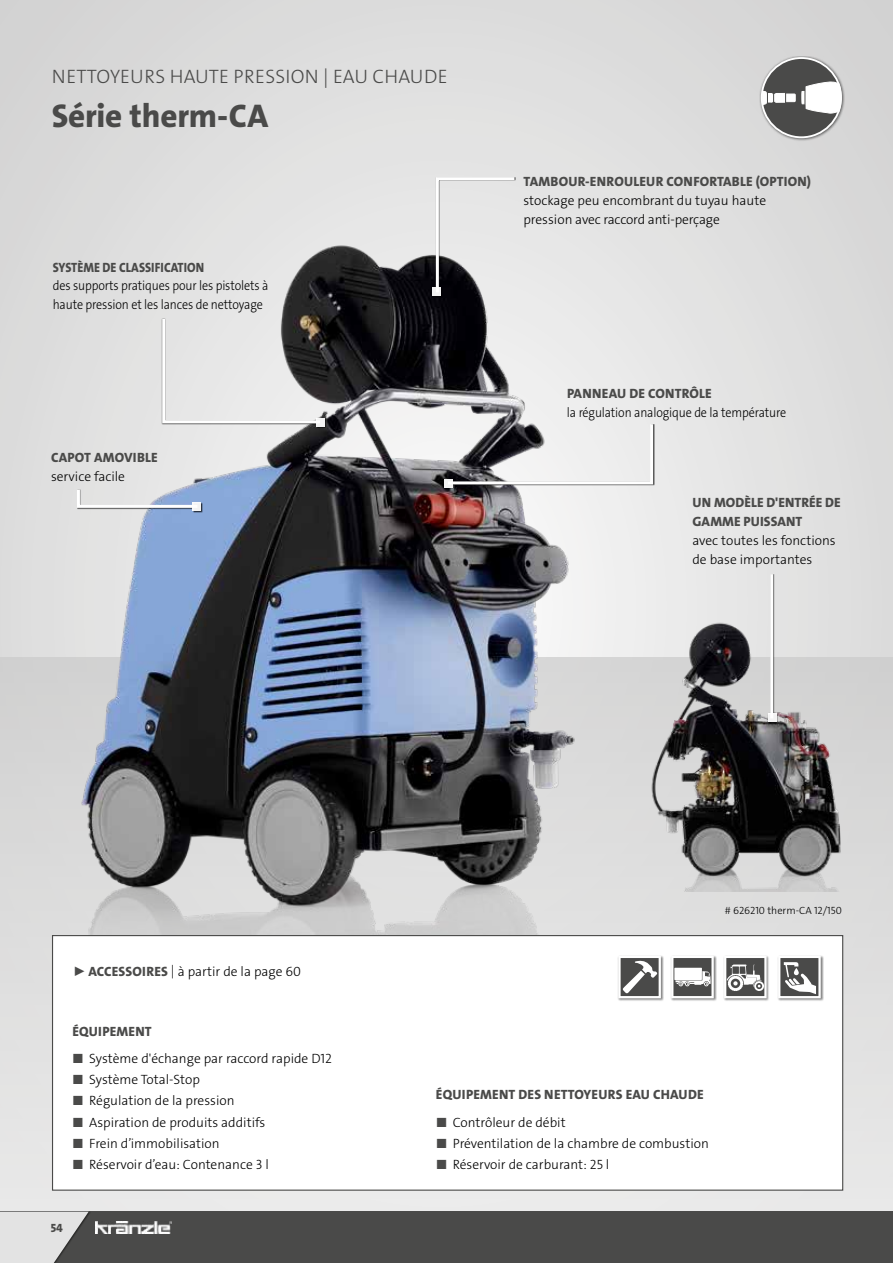
<style>
.page{position:relative;width:893px;height:1263px;background:#fff}
.page>*{position:absolute;margin:0;border:0;box-sizing:border-box;transform-origin:0 0}
.t1{font:33px "The Sans LP8 Ex Bld";letter-spacing:-.005em;color:#4a4a49}
.t2{font:19.5px "The Sans LP3 Lig";letter-spacing:.015em;color:#4a4a49}
.t3{font:13.5px/18.8px "The Sans LP3 Lig";color:#000}
.t4{font:13.5px/18.8px "The Sans LP8 Ex Bld";letter-spacing:.015em;color:#4a4a49}
.t5{font:13.5px/18.8px "The Sans LP3 Lig";color:#000;scale:.9 1}
.t6{font:13.5px "The Sans LP8 Ex Bld";letter-spacing:.015em;color:#4a4a49;scale:.9 1}
.t7{font:12px "The Sans LP8 Ex Bld";color:#4a4a49}
.t8{font:10.5px "The Sans LP3 Lig";color:#000}
.s1{font-family:"The Sans LP8 Ex Bld";color:#4a4a49}
.s2{color:#4a4a49}
</style>
<div class="page">
<div style="left:0;top:0;width:893px;height:1224px;background:#dcdcdc"></div>
<div style="left:0;top:657px;width:893px;height:606px;background:linear-gradient(to bottom,#d0d0d0,#ececeb)"></div>
<div style="left:0;top:1211px;width:893px;height:52px;background:#4a4a49"></div>
<svg style="left:0;top:1211px;width:89px;height:52px"></svg>
<img style="left:95px;top:1221px;width:77px;height:12px">
<img style="left:53px;top:188px;width:689px;height:747px">
<div style="left:52px;top:935px;width:791px;height:256px;background:#fff;border:1px solid #4a4a49"></div>
<div style="left:670px;top:955px;width:47px;height:46px;background:#000;opacity:.5"></div>
<div style="left:671px;top:956px;width:43px;height:42px;background:#4a4a49;border:2px solid #fff"></div>
<svg style="left:674px;top:968px;width:37px;height:18px"></svg>
<div style="left:723px;top:955px;width:47px;height:46px;background:#000;opacity:.5"></div>
<div style="left:724px;top:956px;width:43px;height:42px;background:#4a4a49;border:2px solid #fff"></div>
<svg style="left:727px;top:964px;width:37px;height:27px"></svg>
<div style="left:777px;top:955px;width:47px;height:46px;background:#000;opacity:.5"></div>
<div style="left:778px;top:956px;width:43px;height:42px;background:#4a4a49;border:2px solid #fff"></div>
<svg style="left:784px;top:962px;width:32px;height:32px"></svg>
<div style="left:617px;top:955px;width:47px;height:46px;background:#000;opacity:.5"></div>
<div style="left:618px;top:956px;width:43px;height:42px;background:#4a4a49;border:2px solid #fff"></div>
<svg style="left:623px;top:960px;width:34px;height:33px"></svg>
<div style="left:432px;top:177px;width:84px;height:120px;background:#000;opacity:.8"></div>
<svg style="left:434px;top:177px;width:83px;height:118px"></svg>
<svg style="left:433px;top:287px;width:8px;height:9px"></svg>
<div style="left:162px;top:319px;width:164px;height:109px;background:#000;opacity:.8"></div>
<svg style="left:161px;top:316px;width:162px;height:109px"></svg>
<svg style="left:316px;top:418px;width:9px;height:9px"></svg>
<div style="left:444px;top:424px;width:211px;height:65px;background:#000;opacity:.8"></div>
<svg style="left:445px;top:421px;width:210px;height:65px"></svg>
<svg style="left:444px;top:479px;width:9px;height:9px"></svg>
<img style="left:595px;top:615px;width:298px;height:276px">
<div style="left:77px;top:489px;width:125px;height:23px;background:#000;opacity:.8"></div>
<svg style="left:75px;top:486px;width:125px;height:23px"></svg>
<div style="left:192px;top:502px;width:9px;height:9px;background:#f5f5f6"></div>
<div style="left:768px;top:574px;width:10px;height:149px;background:#000;opacity:.8"></div>
<hr style="left:770px;top:574px;width:3px;height:144px;background:#fff">
<div style="left:768px;top:713px;width:8px;height:9px;background:#f4f4f4"></div>
<div style="left:759px;top:56px;width:86px;height:85px;background:#000;opacity:.55"></div>
<div style="left:762px;top:58px;width:79px;height:79px;background:#4a4a49;border-radius:50%"></div>
<div style="left:761px;top:57px;width:81px;height:81px;border:2px solid #fff;border-radius:50%"></div>
<svg style="left:762px;top:66px;width:81px;height:48px"></svg>
<h2 class="t2" style="left:52px;top:64px;width:397px">NETTOYEURS HAUTE PRESSION | EAU CHAUDE</h2>
<h1 class="t1" style="left:52px;top:95px;width:218px">Série therm-CA</h1>
<p class="t6" style="left:53px;top:258px;width:170px">SYSTÈME DE CLASSIFICATION</p>
<p class="t5" style="left:53px;top:276px;width:241px">des supports pratiques pour les pistolets à haute pression et les lances de nettoyage</p>
<p class="t4" style="left:51px;top:448px;width:108px">CAPOT AMOVIBLE</p>
<p class="t3" style="left:51px;top:467px;width:76px">service facile</p>
<p class="t4" style="left:523px;top:172px;width:289px">TAMBOUR-ENROULEUR CONFORTABLE (OPTION)</p>
<p class="t3" style="left:523px;top:191px;width:244px">stockage peu encombrant du tuyau haute pression avec raccord anti-perçage</p>
<p class="t4" style="left:567px;top:384px;width:146px">PANNEAU DE CONTRÔLE</p>
<p class="t5" style="left:567px;top:403px;width:245px">la régulation analogique de la température</p>
<p class="t4" style="left:693px;top:493px;width:150px">UN MODÈLE D'ENTRÉE DE<br>GAMME PUISSANT</p>
<p class="t3" style="left:692px;top:531px;width:145px">avec toutes les fonctions de base importantes</p>
<p class="t3" style="left:72px;top:962px;width:230px"><span class="s1">► ACCESSOIRES</span> | à partir de la page 60</p>
<p class="t4" style="left:72px;top:1022px;width:81px">ÉQUIPEMENT</p>
<p class="t3" style="left:72px;top:1049px;width:261px"><span class="s2">■</span> Système d'échange par raccord rapide D12</p>
<p class="t3" style="left:72px;top:1070px;width:129px"><span class="s2">■</span> Système Total-Stop</p>
<p class="t3" style="left:72px;top:1091px;width:164px"><span class="s2">■</span> Régulation de la pression</p>
<p class="t3" style="left:72px;top:1113px;width:195px"><span class="s2">■</span> Aspiration de produits additifs</p>
<p class="t3" style="left:72px;top:1134px;width:149px"><span class="s2">■</span> Frein d’immobilisation</p>
<p class="t3" style="left:72px;top:1155px;width:198px"><span class="s2">■</span> Réservoir d’eau: Contenance 3 l</p>
<p class="t7" style="left:51px;top:1220px;width:14px">54</p>
<p class="t8" style="left:725px;top:903px;width:119px"># 626210 therm-CA 12/150</p>
<p class="t4" style="left:436px;top:1085px;width:269px">ÉQUIPEMENT DES NETTOYEURS EAU CHAUDE</p>
<p class="t3" style="left:436px;top:1113px;width:131px"><span class="s2">■</span> Contrôleur de débit</p>
<p class="t3" style="left:436px;top:1134px;width:275px"><span class="s2">■</span> Préventilation de la chambre de combustion</p>
<p class="t3" style="left:436px;top:1155px;width:175px"><span class="s2">■</span> Réservoir de carburant: 25 l</p>
</div>
